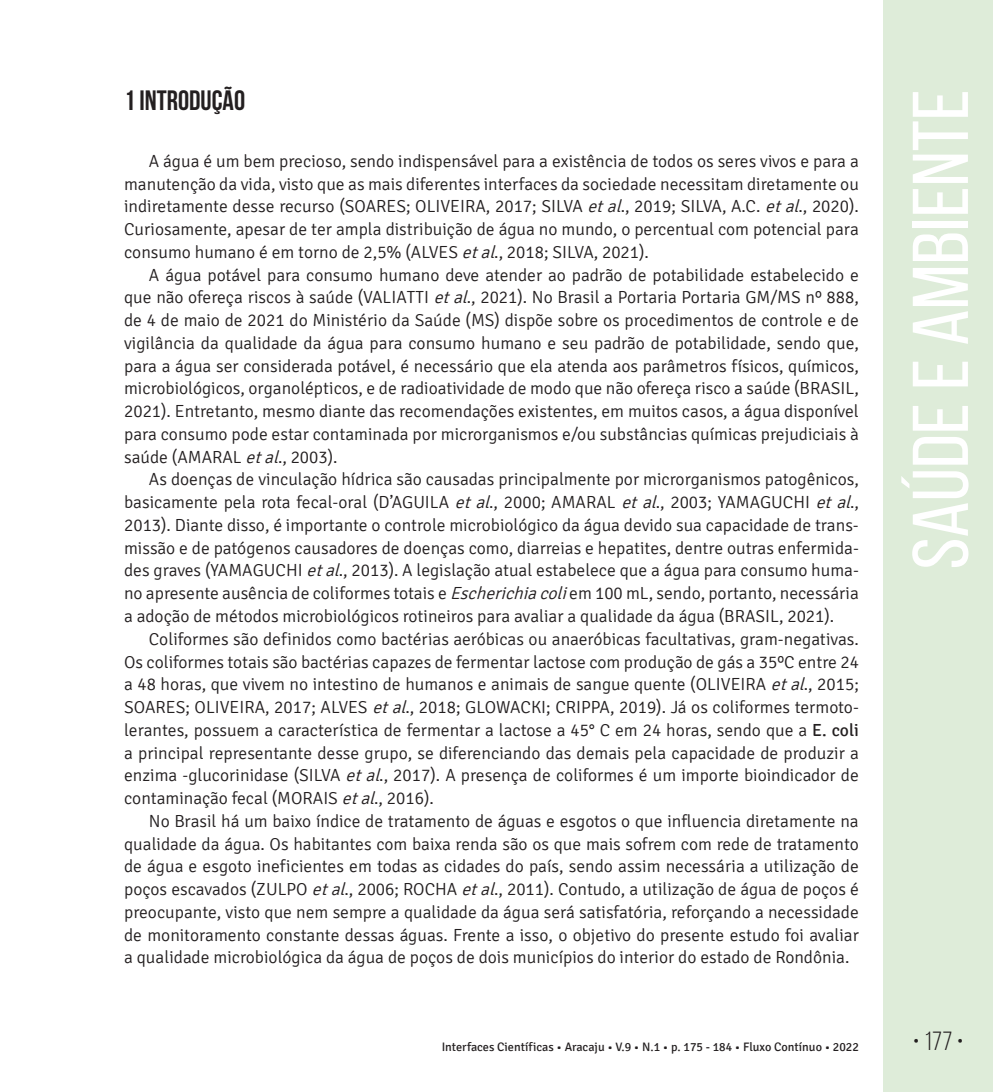
<style>
.page{position:relative;width:993px;height:1092px;background:#fff}
.page>*{position:absolute;margin:0;border:0;box-sizing:border-box;transform-origin:0 0}
.t1{font:78.75px "Bebas Neue";color:#fff;scale:1.09 1}
.t2{font:700 28px "Bebas Neue";color:#231f20}
.t3{font:26.25px "Bebas Neue";color:#231f20}
.t4{font:300 17.5px/22.8px "Signika";color:#231f20;text-align:justify}
.t5{font:12.25px "Signika";color:#231f20}
.s1{font-style:italic}
.s2{font-weight:400}
</style>
<div class="page">
<div style="left:883px;top:0;width:109px;height:1091px;background:#deecd9"></div>
<h2 class="t2" style="left:124px;top:85px;width:122px">1 INTRODUÇÃO</h2>
<p class="t4" style="left:124px;top:150px;width:736px;text-indent:25px">A água é um bem precioso, sendo indispensável para a existência de todos os seres vivos e para a manutenção da vida, visto que as mais diferentes interfaces da sociedade necessitam diretamente ou indiretamente desse recurso (SOARES; OLIVEIRA, 2017; SILVA <span class="s1">etal</span>., 2019; SILVA, A.C. <span class="s1">etal</span>., 2020).<br>Curiosamente, apesar de ter ampla distribuição de água no mundo, o percentual com potencial para consumo humano é em torno de 2,5% (ALVES <span class="s1">etal</span>., 2018; SILVA, 2021).</p>
<p class="t4" style="left:124px;top:263px;width:736px;text-indent:25px">A água potável para consumo humano deve atender ao padrão de potabilidade estabelecido e que não ofereça riscos à saúde (VALIATTI <span class="s1">etal</span>., 2021). No Brasil a Portaria Portaria GM/MS nº 888, de 4 de maio de 2021 do Ministério da Saúde (MS) dispõe sobre os procedimentos de controle e de vigilância da qualidade da água para consumo humano e seu padrão de potabilidade, sendo que, para a água ser considerada potável, é necessário que ela atenda aos parâmetros físicos, químicos, microbiológicos, organolépticos, e de radioatividade de modo que não ofereça risco a saúde (BRASIL, 2021). Entretanto, mesmo diante das recomendações existentes, em muitos casos, a água disponível para consumo pode estar contaminada por microrganismos e/ou substâncias químicas prejudiciais à saúde (AMARAL <span class="s1">etal</span>., 2003).</p>
<p class="t4" style="left:124px;top:468px;width:736px;text-indent:25px">As doenças de vinculação hídrica são causadas principalmente por microrganismos patogênicos, basicamente pela rota fecal-oral (D’AGUILA <span class="s1">etal</span>., 2000; AMARAL <span class="s1">etal</span>., 2003; YAMAGUCHI <span class="s1">etal</span>., 2013). Diante disso, é importante o controle microbiológico da água devido sua capacidade de trans&shy;missão e de patógenos causadores de doenças como, diarreias e hepatites, dentre outras enfermida&shy;des graves (YAMAGUCHI <span class="s1">etal</span>., 2013). A legislação atual estabelece que a água para consumo huma&shy;no apresente ausência de coliformes totais e <span class="s1">Escherichiacoli</span>em 100 mL, sendo, portanto, necessária a adoção de métodos microbiológicos rotineiros para avaliar a qualidade da água (BRASIL, 2021).</p>
<p class="t4" style="left:124px;top:627px;width:736px;text-indent:25px">Coliformes são definidos como bactérias aeróbicas ou anaeróbicas facultativas, gram-negativas.<br>Os coliformes totais são bactérias capazes de fermentar lactose com produção de gás a 35ºC entre 24 a 48 horas, que vivem no intestino de humanos e animais de sangue quente (OLIVEIRA <span class="s1">etal</span>., 2015; SOARES; OLIVEIRA, 2017; ALVES <span class="s1">etal</span>., 2018; GLOWACKI; CRIPPA, 2019). Já os coliformes termoto&shy;lerantes, possuem a característica de fermentar a lactose a 45° C em 24 horas, sendo que a <span class="s2">E. coli </span>a principal representante desse grupo, se diferenciando das demais pela capacidade de produzir a enzima -glucorinidase (SILVA <span class="s1">etal</span>., 2017). A presença de coliformes é um importe bioindicador de contaminação fecal (MORAIS <span class="s1">etal</span>., 2016).</p>
<p class="t4" style="left:124px;top:809px;width:736px;text-indent:25px">No Brasil há um baixo índice de tratamento de águas e esgotos o que influencia diretamente na qualidade da água. Os habitantes com baixa renda são os que mais sofrem com rede de tratamento de água e esgoto ineficientes em todas as cidades do país, sendo assim necessária a utilização de poços escavados (ZULPO <span class="s1">etal</span>., 2006; ROCHA <span class="s1">etal</span>., 2011). Contudo, a utilização de água de poços é preocupante, visto que nem sempre a qualidade da água será satisfatória, reforçando a necessidade de monitoramento constante dessas águas. Frente a isso, o objetivo do presente estudo foi avaliar a qualidade microbiológica da água de poços de dois municípios do interior do estado de Rondônia.</p>
<h1 class="t1" style="left:897px;top:569px;width:442px;rotate:-90deg">Saúde e Ambiente</h1>
<p class="t5" style="left:441px;top:1040px;width:418px">Interfaces Científicas • Aracaju • V.9 • N.1 • p. 175 - 184 • Fluxo Contínuo • 2022</p>
<h3 class="t3" style="left:912px;top:1026px;width:52px">• 177 •</h3>
</div>
